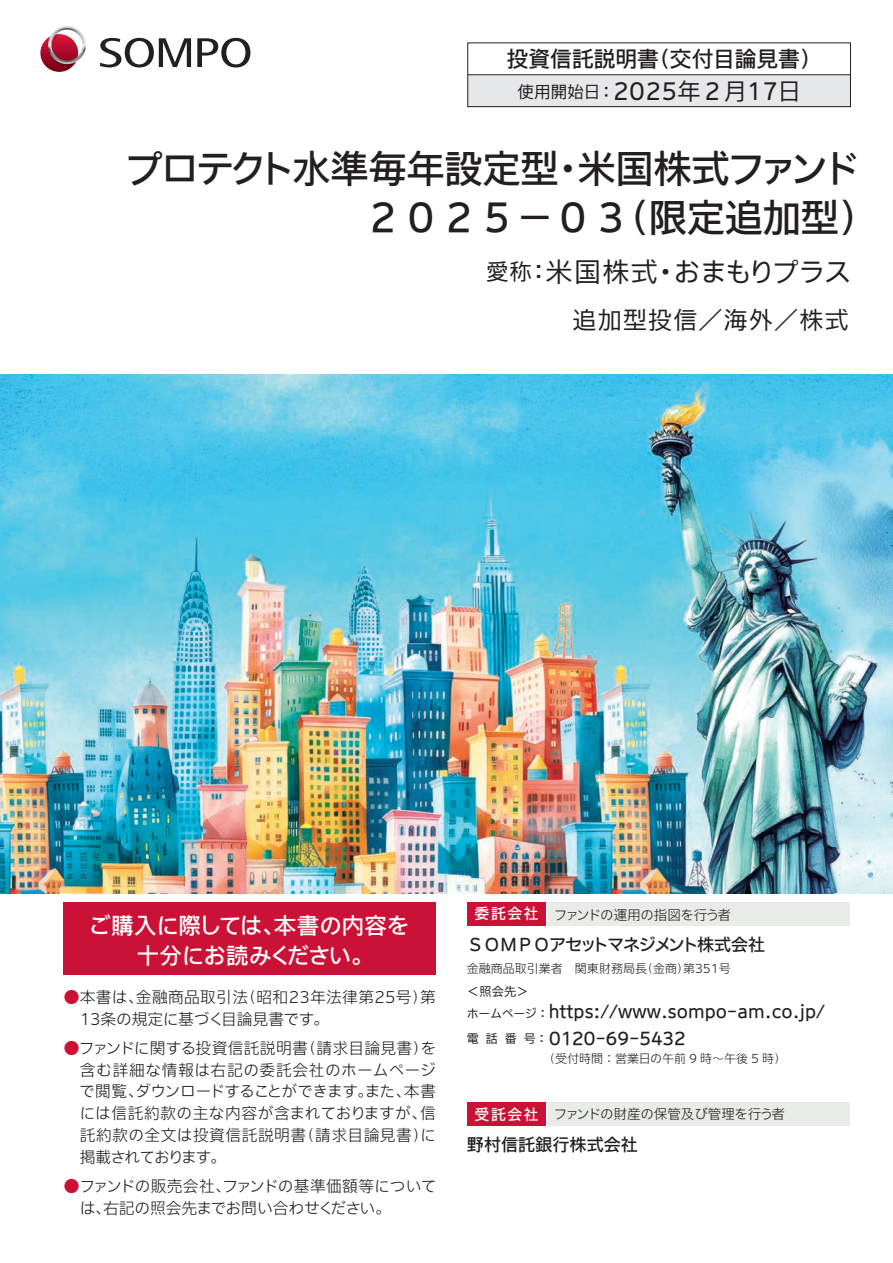
<style>
.page{position:relative;width:893px;height:1263px;background:#fff}
.page>*{position:absolute;margin:0;border:0;box-sizing:border-box;transform-origin:0 0}
.t1{font:500 38.4px/49.5px "Iwa UCDA Goth Std";letter-spacing:-.01em;color:#231f20}
.t2{font:100 27px "Iwa UCDA Goth Std";letter-spacing:-.01em;color:#231f20}
.t3{font:100 24px "Iwa UCDA Goth Std";letter-spacing:.05em;color:#231f20}
.t4{font:100 23.25px "Iwa UCDA Goth Std";letter-spacing:.01em;color:#231f20}
.t5{font:500 22.5px/30px "Iwa UCDA Goth Std";color:#fff;text-align:center}
.t6{font:500 21.75px "Iwa UCDA Goth Std";color:#231f20}
.t7{font:500 17.25px/26.2px "Iwa UCDA Goth Std";color:#231f20}
.t8{font:500 17.1px "Iwa UCDA Goth Std";letter-spacing:-.07em;color:#231f20}
.t9{font:500 17.1px "Iwa UCDA Goth Std";color:#231f20}
.t10{font:300 15.75px/21.8px "Iwa UCDA Goth Std";color:#231f20;text-align:justify}
.t11{font:300 15.75px/21.8px "Iwa UCDA Goth Std";letter-spacing:.02em;color:#231f20}
.t12{font:300 13.5px "Iwa UCDA Goth Std";letter-spacing:-.02em;color:#231f20}
.t13{font:100 12.15px "Iwa UCDA Goth Std";color:#231f20}
.t14{font:300 12px "Iwa UCDA Goth Std";color:#231f20}
.s1{font-size:16.5px}
.s2{font-size:22.5px}
.s3{color:#cb1136}
.s4{font-weight:500;font-size:14.85px;color:#fff}
.s5{font-weight:100;font-size:12px}
</style>
<div class="page">
<div style="left:64px;top:903px;width:372px;height:72px;background:#cb1136"></div>
<div style="left:509px;top:902px;width:341px;height:24px;background:#e9ebe8"></div>
<div style="left:467px;top:902px;width:80px;height:24px;background:#cb1136"></div>
<svg style="left:546px;top:902px;width:1px;height:24px"></svg>
<div style="left:531px;top:1102px;width:319px;height:24px;background:#e9ebe8"></div>
<div style="left:467px;top:1102px;width:80px;height:24px;background:#cb1136"></div>
<svg style="left:546px;top:1102px;width:1px;height:24px"></svg>
<div style="left:468px;top:75px;width:382px;height:32px;background:#e6e7e9"></div>
<div style="left:467px;top:42px;width:384px;height:65px;border:1px solid #231f20"></div>
<hr style="left:468px;top:74px;width:382px;height:1px;background:#231f20">
<svg style="left:197px;top:38px;width:53px;height:29px"></svg>
<svg style="left:100px;top:38px;width:91px;height:29px"></svg>
<svg style="left:40px;top:34px;width:38px;height:38px"></svg>
<svg style="left:48px;top:26px;width:38px;height:40px"></svg>
<img style="left:0;top:374px;width:893px;height:519px">
<h3 class="t6" style="left:507px;top:43px;width:316px">投資信託説明書（交付目論見書）</h3>
<h3 class="t4" style="left:518px;top:75px;width:285px"><span class="s1">使用開始日：</span>2025年２月17日</h3>
<h1 class="t1" style="left:364px;top:141px;width:515px;text-indent:-240px">プロテクト水準毎年設定型・米国株式ファンド<br>２０２５－０３（限定追加型）</h1>
<h2 class="t2" style="left:486px;top:252px;width:366px"><span class="s2">愛称：</span>米国株式・おまもりプラス</h2>
<h3 class="t3" style="left:573px;top:303px;width:278px">追加型投信／海外／株式</h3>
<h3 class="t5" style="left:88px;top:909px;width:322px">ご購入に際しては、本書の内容を十分にお読みください。</h3>
<p class="t11" style="left:80px;top:985px;width:357px;text-indent:-16px"><span class="s3">●</span>本書は、金融商品取引法（昭和23年法律第25号）第<br>13条の規定に基づく目論見書です。</p>
<p class="t10" style="left:79px;top:1036px;width:359px;text-indent:-15px"><span class="s3">●</span>ファンドに関する投資信託説明書（請求目論見書）を含む詳細な情報は右記の委託会社のホームページで閲覧、ダウンロードすることができます。また、本書には信託約款の主な内容が含まれておりますが、信託約款の全文は投資信託説明書（請求目論見書）に掲載されております。</p>
<p class="t10" style="left:80px;top:1174px;width:358px;text-indent:-16px"><span class="s3">●</span>ファンドの販売会社、ファンドの基準価額等については、右記の照会先までお問い合わせください。</p>
<p class="t12" style="left:475px;top:905px;width:258px"><span class="s4">委託会社</span> ファンドの運用の指図を行う者</p>
<p class="t8" style="left:467px;top:932px;width:300px">ＳＯＭＰＯアセットマネジメント株式会社</p>
<p class="t14" style="left:467px;top:960px;width:265px">金融商品取引業者　関東財務局長（金商）第351号</p>
<p class="t13" style="left:467px;top:983px;width:63px">＜照会先＞</p>
<p class="t7" style="left:467px;top:997px;width:360px"><span class="s5">ホームページ：</span>https://www.sompo-am.co.jp/<span class="s5">電話番号：</span>0120-69-5432</p>
<p class="t14" style="left:543px;top:1049px;width:244px">（受付時間：営業日の午前 9 時～午後 5 時）</p>
<p class="t12" style="left:475px;top:1105px;width:312px"><span class="s4">受託会社</span> ファンドの財産の保管及び管理を行う者</p>
<p class="t9" style="left:467px;top:1131px;width:172px">野村信託銀行株式会社</p>
</div>
